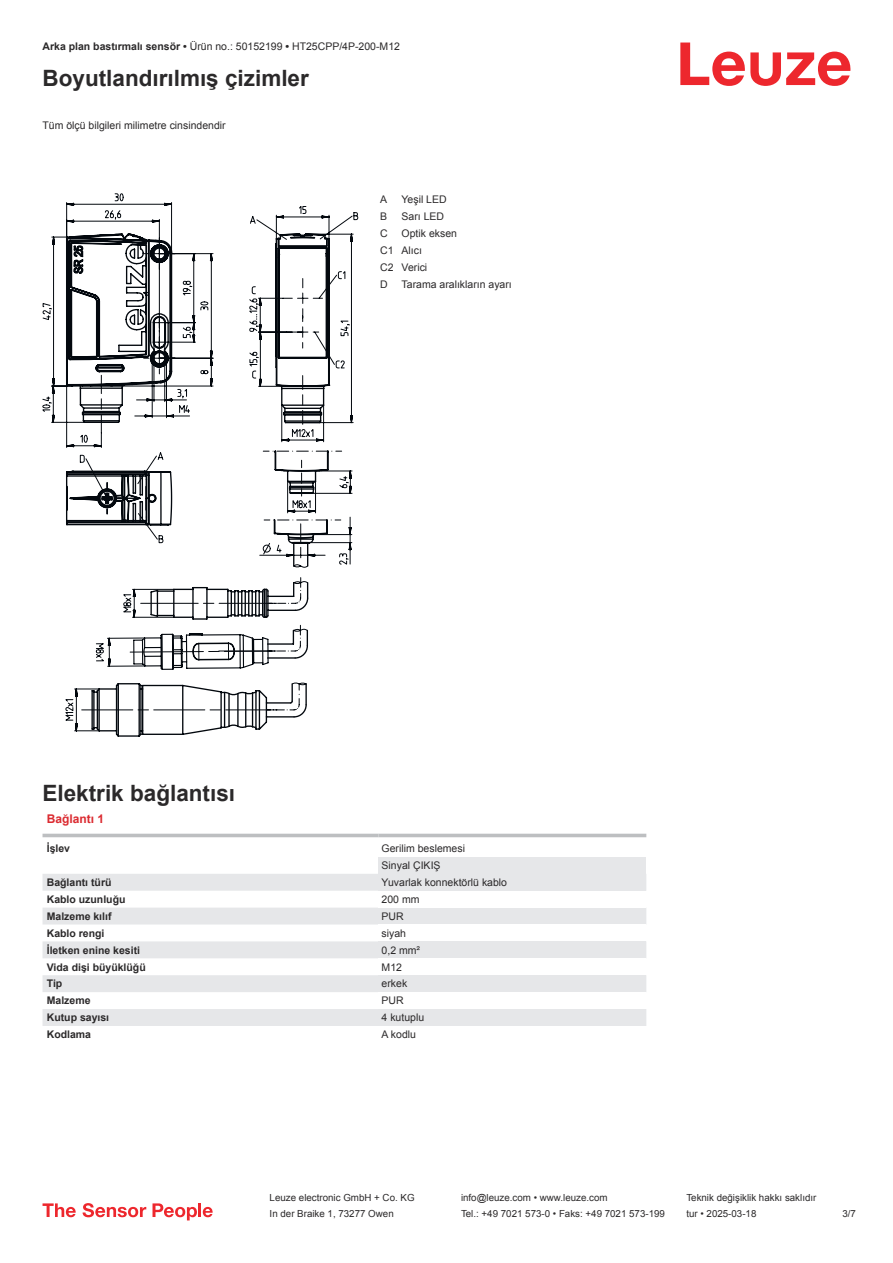
<style>
.page{position:relative;width:893px;height:1263px;background:#fff}
.page>*{position:absolute;margin:0;border:0;box-sizing:border-box;transform-origin:0 0}
.t1{font:700 22.5px "Arial";color:#2b292a}
.t2{font:700 12px "Arial";color:#db2a30}
.t3{font:10.5px/17px "Arial";color:#2b292a}
.t4{font:700 10.5px "Arial";color:#2b292a}
.t5{font:9.75px "Arial";color:#2b292a}
.s1{font-weight:700}
</style>
<div class="page">
<svg style="left:680px;top:43px;width:170px;height:43px"></svg>
<svg style="left:43px;top:833px;width:603px;height:5px"></svg>
<svg style="left:43px;top:874px;width:335px;height:152px;fill:#e6e7e9"></svg>
<hr style="left:43px;top:834px;width:335px;height:3px;background:#bdbfc1">
<hr style="left:378px;top:834px;width:268px;height:3px;background:#bdbfc1">
<div style="left:378px;top:857px;width:268px;height:17px;background:#e6e7e9"></div>
<div style="left:378px;top:874px;width:268px;height:17px;background:#e6e7e9"></div>
<div style="left:378px;top:907px;width:268px;height:17px;background:#e6e7e9"></div>
<div style="left:378px;top:941px;width:268px;height:17px;background:#e6e7e9"></div>
<div style="left:378px;top:975px;width:268px;height:17px;background:#e6e7e9"></div>
<div style="left:378px;top:1009px;width:268px;height:17px;background:#e6e7e9"></div>
<svg style="left:43px;top:1203px;width:33px;height:14px"></svg>
<svg style="left:83px;top:1203px;width:63px;height:14px"></svg>
<svg style="left:153px;top:1203px;width:44px;height:17px"></svg>
<hr style="left:198px;top:1203px;width:3px;height:14px;background:#ed272d">
<svg style="left:203px;top:1207px;width:10px;height:10px"></svg>
<svg style="left:43px;top:193px;width:315px;height:538px"></svg>
<svg style="left:133px;top:295px;width:136px;height:442px"></svg>
<svg style="left:95px;top:625px;width:214px;height:45px"></svg>
<p class="t3" style="left:43px;top:39px;width:359px"><span class="s1">Arka plan bastırmalı sensör •</span> Ürün no.: 50152199 <span class="s1">•</span> HT25CPP/4P-200-M12</p>
<h1 class="t1" style="left:43px;top:63px;width:268px">Boyutlandırılmış çizimler</h1>
<p class="t3" style="left:43px;top:116px;width:185px">Tüm ölçü bilgileri milimetre cinsindendir</p>
<p class="t3" style="left:380px;top:192px;width:9px">A</p>
<p class="t3" style="left:402px;top:191px;width:47px">Yeşil LED</p>
<p class="t3" style="left:380px;top:209px;width:9px">B</p>
<p class="t3" style="left:402px;top:208px;width:44px">Sarı LED</p>
<p class="t3" style="left:380px;top:226px;width:9px">C</p>
<p class="t3" style="left:380px;top:225px;width:78px;text-indent:21px">Optik eksen<br>C1 Alıcı<br>C2 Verici<br>D</p>
<p class="t3" style="left:402px;top:276px;width:112px">Tarama aralıkların ayarı</p>
<h1 class="t1" style="left:43px;top:777px;width:194px">Elektrik bağlantısı</h1>
<p class="t2" style="left:47px;top:810px;width:59px">Bağlantı 1</p>
<p class="t4" style="left:47px;top:841px;width:25px">İşlev</p>
<p class="t3" style="left:382px;top:840px;width:85px">Gerilim beslemesi<br>Sinyal ÇIKIŞ</p>
<p class="t4" style="left:47px;top:875px;width:66px">Bağlantı türü</p>
<p class="t3" style="left:382px;top:874px;width:127px">Yuvarlak konnektörlü kablo</p>
<p class="t4" style="left:47px;top:892px;width:80px">Kablo uzunluğu</p>
<p class="t3" style="left:382px;top:891px;width:39px">200 mm</p>
<p class="t4" style="left:47px;top:909px;width:66px">Malzeme kılıf</p>
<p class="t3" style="left:382px;top:908px;width:24px">PUR</p>
<p class="t4" style="left:47px;top:926px;width:59px">Kablo rengi</p>
<p class="t3" style="left:382px;top:924px;width:26px">siyah</p>
<p class="t4" style="left:47px;top:942px;width:95px">İletken enine kesiti</p>
<p class="t3" style="left:382px;top:941px;width:40px">0,2 mm²</p>
<p class="t4" style="left:47px;top:959px;width:101px">Vida dişi büyüklüğü</p>
<p class="t3" style="left:382px;top:959px;width:22px">M12</p>
<p class="t4" style="left:47px;top:980px;width:17px">Tip</p>
<p class="t3" style="left:382px;top:976px;width:27px">erkek</p>
<p class="t4" style="left:47px;top:993px;width:45px">Malzeme</p>
<p class="t3" style="left:382px;top:993px;width:24px">PUR</p>
<p class="t4" style="left:47px;top:1010px;width:64px">Kutup sayısı</p>
<p class="t3" style="left:382px;top:1010px;width:44px">4 kutuplu</p>
<p class="t4" style="left:47px;top:1027px;width:46px">Kodlama</p>
<p class="t3" style="left:382px;top:1027px;width:36px">A kodlu</p>
<p class="t5" style="left:270px;top:1191px;width:146px">Leuze electronic GmbH + Co. KG</p>
<p class="t5" style="left:461px;top:1191px;width:148px">info@leuze.com • www.leuze.com</p>
<p class="t5" style="left:686px;top:1191px;width:132px">Teknik değişiklik hakkı saklıdır</p>
<p class="t5" style="left:270px;top:1207px;width:126px">In der Braike 1, 73277 Owen</p>
<p class="t5" style="left:461px;top:1207px;width:205px">Tel.: +49 7021 573-0 • Faks: +49 7021 573-199</p>
<p class="t5" style="left:686px;top:1207px;width:72px">tur • 2025-03-18</p>
<p class="t5" style="left:842px;top:1210px;width:15px">3 /7</p>
</div>
